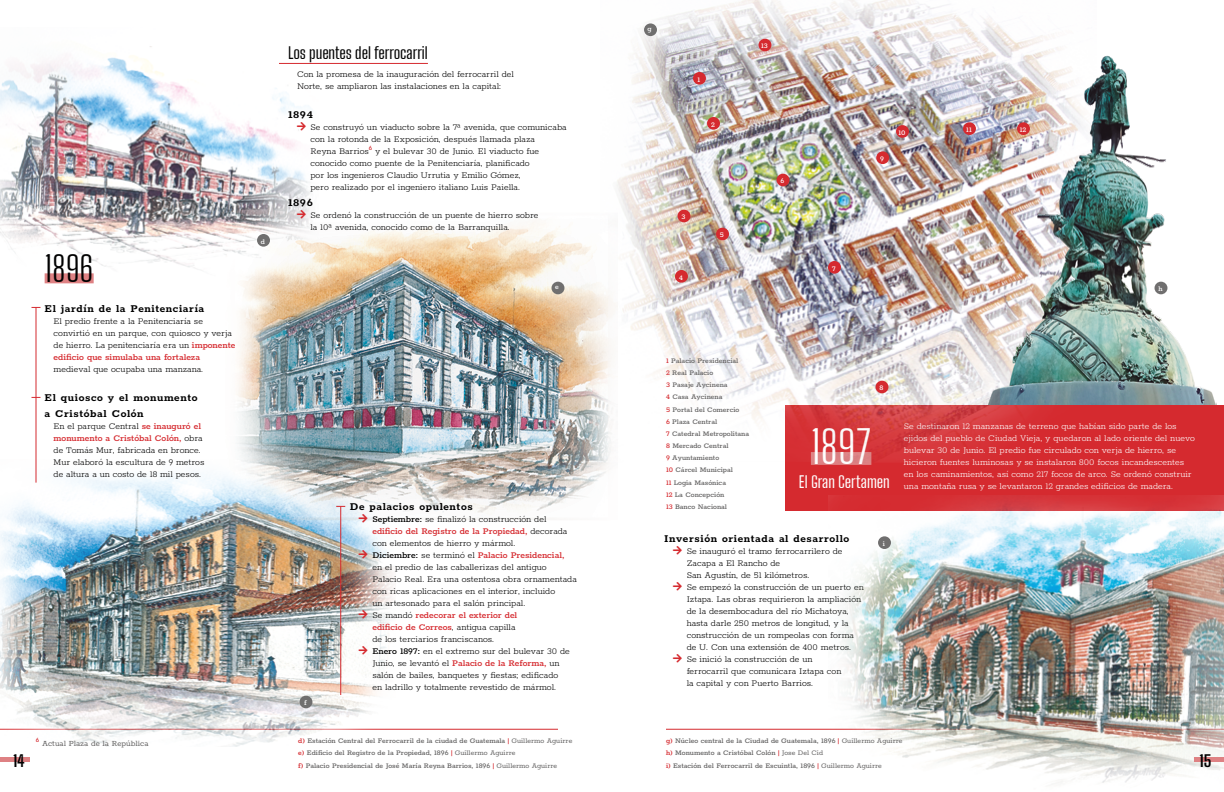
<style>
.page{position:relative;width:1224px;height:792px;background:#fff}
.page>*{position:absolute;margin:0;border:0;box-sizing:border-box;transform-origin:0 0}
.t1{font:300 45px "Big Shoulders Text";color:#fff}
.t2{font:300 35px "Big Shoulders Text";color:#000}
.t3{font:16px "Big Shoulders Text";letter-spacing:-.005em;color:#000}
.t4{font:700 16px "Big Shoulders Text";color:#000}
.t5{font:700 12px/16px "Rokkitt";letter-spacing:.05em;color:#000}
.t6{font:300 10px/12px "Rokkitt";color:#000}
.t7{font:300 10px "Rokkitt";color:#fff}
.t8{font:9px "Rokkitt";color:#646363}
.t9{font:500 8px/12.2px "Rokkitt";color:#646363}
.t10{font:500 8px "Rokkitt";color:#fff}
.s1{font-weight:600;color:#d52a2f}
.s2{font-weight:500}
.s3{font-weight:400}
.s4{color:#d52a2f}
.s5{font-family:"Big Shoulders Text";font-weight:400;font-size:16px}
</style>
<div class="page">
<hr style="left:0;top:729px;width:558px;height:1px;background:#d52a2f">
<hr style="left:666px;top:729px;width:558px;height:1px;background:#d52a2f">
<hr style="left:0;top:758px;width:29px;height:4px;background:#de8183">
<img style="left:0;top:459px;width:396px;height:288px">
<img style="left:0;top:46px;width:318px;height:233px">
<img style="left:225px;top:207px;width:383px;height:317px">
<hr style="left:279px;top:63px;width:149px;height:1px;background:#d52a2f">
<div style="left:45px;top:273px;width:49px;height:10px;background:#de8183"></div>
<hr style="left:36px;top:307px;width:1px;height:176px;background:#d52a2f">
<hr style="left:340px;top:506px;width:1px;height:189px;background:#d52a2f">
<div style="left:785px;top:405px;width:439px;height:106px;background:#d52a2f"></div>
<div style="left:811px;top:452px;width:60px;height:13px;background:#de8183"></div>
<img style="left:601px;top:0;width:432px;height:462px">
<img style="left:828px;top:495px;width:396px;height:288px">
<img style="left:987px;top:0;width:230px;height:405px">
<div style="left:693px;top:72px;width:13px;height:13px;background:#d52a2f;border-radius:50%"></div>
<div style="left:707px;top:117px;width:13px;height:13px;background:#d52a2f;border-radius:50%"></div>
<div style="left:678px;top:210px;width:12px;height:12px;background:#d52a2f;border-radius:50%"></div>
<div style="left:675px;top:270px;width:13px;height:13px;background:#d52a2f;border-radius:50%"></div>
<div style="left:716px;top:228px;width:13px;height:12px;background:#d52a2f;border-radius:50%"></div>
<div style="left:777px;top:174px;width:12px;height:12px;background:#d52a2f;border-radius:50%"></div>
<div style="left:828px;top:261px;width:13px;height:13px;background:#d52a2f;border-radius:50%"></div>
<div style="left:876px;top:381px;width:12px;height:12px;background:#d52a2f;border-radius:50%"></div>
<div style="left:876px;top:151px;width:13px;height:13px;background:#d52a2f;border-radius:50%"></div>
<div style="left:896px;top:125px;width:13px;height:13px;background:#d52a2f;border-radius:50%"></div>
<div style="left:963px;top:122px;width:13px;height:13px;background:#d52a2f;border-radius:50%"></div>
<div style="left:1017px;top:122px;width:13px;height:13px;background:#d52a2f;border-radius:50%"></div>
<div style="left:759px;top:39px;width:12px;height:12px;background:#d52a2f;border-radius:50%"></div>
<div style="left:257px;top:234px;width:13px;height:13px;background:#706f6f;border-radius:50%"></div>
<div style="left:552px;top:282px;width:12px;height:12px;background:#706f6f;border-radius:50%"></div>
<div style="left:300px;top:696px;width:12px;height:12px;background:#706f6f;border-radius:50%"></div>
<div style="left:644px;top:23px;width:13px;height:13px;background:#706f6f;border-radius:50%"></div>
<div style="left:1155px;top:282px;width:12px;height:12px;background:#706f6f;border-radius:50%"></div>
<div style="left:878px;top:536px;width:13px;height:13px;background:#706f6f;border-radius:50%"></div>
<hr style="left:1195px;top:758px;width:29px;height:4px;background:#de8183">
<svg style="left:297px;top:122px;width:9px;height:9px"></svg>
<svg style="left:297px;top:210px;width:9px;height:9px"></svg>
<svg style="left:359px;top:514px;width:9px;height:9px"></svg>
<svg style="left:359px;top:550px;width:9px;height:9px"></svg>
<svg style="left:359px;top:610px;width:9px;height:9px"></svg>
<svg style="left:359px;top:646px;width:9px;height:9px"></svg>
<h2 class="t2" style="left:45px;top:246px;width:51px">1896</h2>
<p class="t5" style="left:45px;top:300px;width:161px">El jardín de la Penitenciaría</p>
<p class="t6" style="left:54px;top:314px;width:183px">El predio frente a la Penitenciaría se convirtió en un parque, con quiosco y verja de hierro. La penitenciaría era un <span class="s1">imponente edificio que simulaba una fortaleza</span></p>
<p class="t6" style="left:54px;top:362px;width:151px">medieval que ocupaba una manzana.</p>
<p class="t5" style="left:45px;top:389px;width:154px">El quiosco y el monumento a Cristóbal Colón</p>
<p class="t6" style="left:54px;top:420px;width:152px">En el parque Central <span class="s1">se inauguró el monumento a Cristóbal Colón,</span> obra de Tomás Mur, fabricada en bronce.<br>Mur elaboró la escultura de 9 metros de altura a un costo de 18 mil pesos.</p>
<h3 class="t4" style="left:13px;top:749px;width:14px">14</h3>
<p class="t8" style="left:36px;top:737px;width:114px"><sup>6</sup> Actual Plaza de la República</p>
<p class="t10" style="left:261px;top:236px;width:6px">d</p>
<h3 class="t3" style="left:288px;top:42px;width:141px">Los puentes del ferrocarril</h3>
<p class="t6" style="left:297px;top:67px;width:218px">Con la promesa de la inauguración del ferrocarril del<br>Norte, se ampliaron las instalaciones en la capital:</p>
<p class="t5" style="left:288px;top:106px;width:26px">1894</p>
<p class="t6" style="left:310px;top:121px;width:258px">Se construyó un viaducto sobre la 7ª avenida, que comunicaba con la rotonda de la Exposición, después llamada plaza<br>Reyna Barrios<sup>6</sup> y el bulevar 30 de Junio. El viaducto fue conocido como puente de la Penitenciaría, planificado<br>por los ingenieros Claudio Urrutia y Emilio Gómez,<br>pero realizado por el ingeniero italiano Luis Paiella.</p>
<p class="t5" style="left:288px;top:194px;width:26px">1896</p>
<p class="t6" style="left:310px;top:209px;width:229px">Se ordenó la construcción de un puente de hierro sobre la 10ª avenida, conocido como de la Barranquilla.</p>
<p class="t10" style="left:555px;top:282px;width:5px">e</p>
<p class="t10" style="left:304px;top:698px;width:4px">f</p>
<p class="t5" style="left:350px;top:498px;width:124px">De palacios opulentos</p>
<p class="t6" style="left:372px;top:512px;width:206px"><span class="s2">Septiembre:</span> se finalizó la construcción del <span class="s1">edificio del Registro de la Propiedad,</span> decorada con elementos de hierro y mármol.<br><span class="s2">Diciembre:</span> se terminó el <span class="s1">Palacio Presidencial,<br></span>en el predio de las caballerizas del antiguo Palacio Real. Era una ostentosa obra ornamentada con ricas aplicaciones en el interior, incluido<br>un artesonado para el salón principal.<br>Se mandó <span class="s1">redecorar el exterior del<br>edificio de Correos</span>, antigua capilla<br>de los terciarios franciscanos.<br><span class="s2">Enero 1897:</span> en el extremo sur del bulevar 30 de Junio, se levantó el <span class="s1">Palacio de la Reforma,</span> un salón de bailes, banquetes y fiestas; edificado<br>en ladrillo y totalmente revestido de mármol.</p>
<p class="t9" style="left:298px;top:734px;width:276px"><span class="s1">d)</span> Estación Central del Ferrocarril de la ciudad de Guatemala <span class="s1">|</span> <span class="s3">Guillermo Aguirre </span><span class="s1">e)</span> Edificio del Registro de la Propiedad, 1896 <span class="s1">|</span> <span class="s3">Guillermo Aguirre<br></span><span class="s1">f)</span> Palacio Presidencial de José María Reyna Barrios, 1896 <span class="s1">|</span> <span class="s3">Guillermo Aguirre</span></p>
<p class="t10" style="left:647px;top:23px;width:6px">g</p>
<p class="t10" style="left:698px;top:74px;width:4px">1</p>
<p class="t10" style="left:711px;top:119px;width:5px">2</p>
<p class="t10" style="left:682px;top:212px;width:5px">3</p>
<p class="t10" style="left:679px;top:272px;width:5px">4</p>
<p class="t10" style="left:720px;top:230px;width:6px">5</p>
<p class="t10" style="left:761px;top:41px;width:8px">13</p>
<p class="t10" style="left:781px;top:176px;width:5px">6</p>
<p class="t10" style="left:832px;top:263px;width:5px">7</p>
<p class="t10" style="left:880px;top:153px;width:5px">9</p>
<p class="t10" style="left:898px;top:127px;width:9px">10</p>
<p class="t10" style="left:966px;top:124px;width:7px">11</p>
<p class="t10" style="left:1020px;top:124px;width:8px">12</p>
<p class="t10" style="left:1158px;top:284px;width:6px">h</p>
<p class="t9" style="left:666px;top:354px;width:85px"><span class="s4">1</span> Palacio Presidencial<br><span class="s4">2</span> Real Palacio<br><span class="s4">3</span> Pasaje Aycinena<br><span class="s4">4</span> Casa Aycinena<br><span class="s4">5</span> Portal del Comercio<br><span class="s4">6</span> Plaza Central<br><span class="s4">7</span> Catedral Metropolitana<br><span class="s4">8</span> Mercado Central<br><span class="s4">9</span> Ayuntamiento<br><span class="s4">10</span> Cárcel Municipal<br><span class="s4">11</span> Logia Masónica<br><span class="s4">12</span> La Concepción<br><span class="s4">13</span> Banco Nacional</p>
<p class="t10" style="left:880px;top:383px;width:5px">8</p>
<p class="t7" style="left:904px;top:419px;width:274px">Se destinaron 12 manzanas de terreno que habían sido parte de los</p>
<p class="t7" style="left:904px;top:431px;width:293px">ejidos del pueblo de Ciudad Vieja, y quedaron al lado oriente del nuevo</p>
<p class="t7" style="left:904px;top:443px;width:274px">bulevar 30 de Junio. El predio fue circulado con verja de hierro, se</p>
<p class="t7" style="left:904px;top:455px;width:282px">hicieron fuentes luminosas y se instalaron 800 focos incandescentes</p>
<p class="t7" style="left:904px;top:467px;width:289px">en los caminamientos, así como 217 focos de arco. Se ordenó construir</p>
<p class="t7" style="left:799px;top:479px;width:376px"><span class="s5">El Gran Certamen</span> una montaña rusa y se levantaron 12 grandes edificios de madera.</p>
<h1 class="t1" style="left:811px;top:417px;width:62px">1897</h1>
<p class="t5" style="left:664px;top:529px;width:187px">Inversión orientada al desarrollo</p>
<p class="t6" style="left:687px;top:544px;width:179px">Se inauguró el tramo ferrocarrilero de Zacapa a El Rancho de<br>San Agustín, de 51 kilómetros.<br>Se empezó la construcción de un puerto en Iztapa. Las obras requirieron la ampliación de la desembocadura del río Michatoya, hasta darle 250 metros de longitud, y la construcción de un rompeolas con forma de U. Con una extensión de 400 metros.<br>Se inició la construcción de un<br>ferrocarril que comunicara Iztapa con<br>la capital y con Puerto Barrios.</p>
<p class="t10" style="left:883px;top:538px;width:4px">i</p>
<p class="t9" style="left:666px;top:734px;width:238px"><span class="s1">g)</span> Núcleo central de la Ciudad de Guatemala, 1896 <span class="s1">|</span> <span class="s3">Guillermo Aguirre </span><span class="s1">h)</span> Monumento a Cristóbal Colón <span class="s1">|</span> <span class="s3">Jose Del Cid<br></span><span class="s1">i)</span> Estación del Ferrocarril de Escuintla, 1896 <span class="s1">|</span> <span class="s3">Guillermo Aguirre</span></p>
<h3 class="t4" style="left:1200px;top:749px;width:13px">15</h3>
</div>
